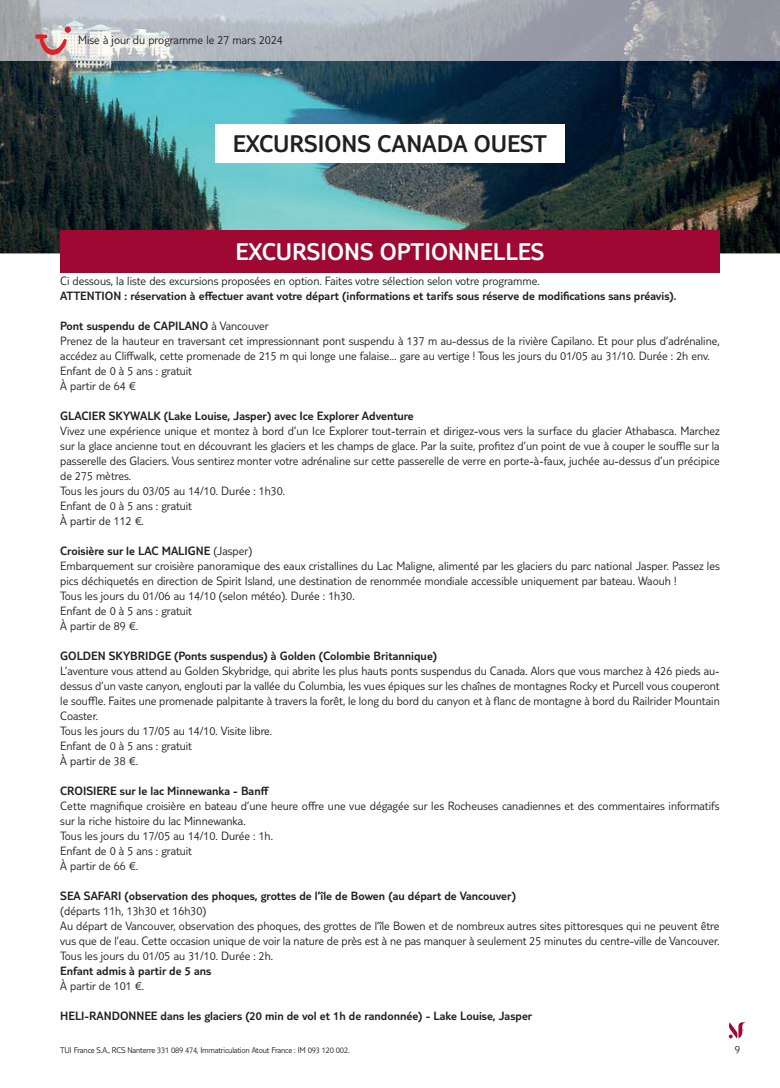
<style>
.page{position:relative;width:780px;height:1088px;background:#fff}
.page>*{position:absolute;margin:0;border:0;box-sizing:border-box;transform-origin:0 0}
.t1{font:300 25px "TUI Type";color:#fff}
.t2{font:300 25px "TUI Type";color:#231f20}
.t3{font:300 12.5px/15px "TUI Type";color:#231f20}
.t4{font:300 12.5px "TUI Type";color:#231f20}
.t5{font:300 11.25px "TUI Type";color:#231f20}
.t6{font:300 8.75px "TUI Type";letter-spacing:-.02em;color:#231f20}
.s1{font-style:inherit}
</style>
<div class="page">
<svg style="left:728px;top:1022px;width:18px;height:16px"></svg>
<img style="left:0;top:60px;width:780px;height:193px">
<img style="left:0;top:0;width:780px;height:60px">
<div style="left:215px;top:124px;width:349px;height:39px;background:#fff"></div>
<div style="left:60px;top:230px;width:659px;height:43px;background:#9e0832"></div>
<svg style="left:35px;top:27px;width:36px;height:33px"></svg>
<p class="t3" style="left:78px;top:32px;width:206px">Mise à jour du programme le 27 mars 2024</p>
<h1 class="t2" style="left:233px;top:129px;width:315px">EXCURSIONS CANADA OUEST</h1>
<h1 class="t1" style="left:235px;top:237px;width:310px">EXCURSIONS OPTIONNELLES</h1>
<p class="t3" style="left:60px;top:273px;width:481px">Ci dessous, la liste des excursions proposées en option. Faites votre sélection selon votre programme.</p>
<p class="t4" style="left:60px;top:289px;width:617px">ATTENTION : réservation à effectuer avant votre départ (informations et tarifs sous réserve de modifications sans préavis).</p>
<p class="t3" style="left:60px;top:318px;width:661px"><span class="s1">Pont suspendu de CAPILANO</span> à Vancouver<br>Prenez de la hauteur en traversant cet impressionnant pont suspendu à 137 m au-dessus de la rivière Capilano. Et pour plus d’adrénaline, accédez au Cliffwalk, cette promenade de 215 m qui longe une falaise… gare au vertige ! Tous les jours du 01/05 au 31/10. Durée : 2h env.<br>Enfant de 0 à 5 ans : gratuit<br>À partir de 64 €</p>
<p class="t4" style="left:60px;top:409px;width:355px">GLACIER SKYWALK (Lake Louise, Jasper) avec Ice Explorer Adventure</p>
<p class="t3" style="left:60px;top:423px;width:661px">Vivez une expérience unique et montez à bord d’un Ice Explorer tout-terrain et dirigez-vous vers la surface du glacier Athabasca. Marchez sur la glace ancienne tout en découvrant les glaciers et les champs de glace. Par la suite, profitez d’un point de vue à couper le souffle sur la passerelle des Glaciers. Vous sentirez monter votre adrénaline sur cette passerelle de verre en porte-à-faux, juchée au-dessus d’un précipice de 275 mètres.<br>Tous les jours du 03/05 au 14/10. Durée : 1h30.<br>Enfant de 0 à 5 ans : gratuit<br>À partir de 112 €.</p>
<p class="t3" style="left:60px;top:543px;width:661px"><span class="s1">Croisière sur le LAC MALIGNE</span> (Jasper)<br>Embarquement sur croisière panoramique des eaux cristallines du Lac Maligne, alimenté par les glaciers du parc national Jasper. Passez les pics déchiquetés en direction de Spirit Island, une destination de renommée mondiale accessible uniquement par bateau. Waouh !<br>Tous les jours du 01/06 au 14/10 (selon météo). Durée : 1h30.<br>Enfant de 0 à 5 ans : gratuit<br>À partir de 89 €.</p>
<p class="t4" style="left:60px;top:649px;width:378px">GOLDEN SKYBRIDGE (Ponts suspendus) à Golden (Colombie Britannique)</p>
<p class="t3" style="left:60px;top:663px;width:661px">L’aventure vous attend au Golden Skybridge, qui abrite les plus hauts ponts suspendus du Canada. Alors que vous marchez à 426 pieds au&shy;dessus d’un vaste canyon, englouti par la vallée du Columbia, les vues épiques sur les chaînes de montagnes Rocky et Purcell vous couperont le souffle. Faites une promenade palpitante à travers la forêt, le long du bord du canyon et à flanc de montagne à bord du Railrider Mountain Coaster.<br>Tous les jours du 17/05 au 14/10. Visite libre.<br>Enfant de 0 à 5 ans : gratuit<br>À partir de 38 €.</p>
<p class="t4" style="left:60px;top:784px;width:210px">CROISIERE sur le lac Minnewanka - Banff</p>
<p class="t3" style="left:60px;top:798px;width:661px">Cette magnifique croisière en bateau d’une heure offre une vue dégagée sur les Rocheuses canadiennes et des commentaires informatifs sur la riche histoire du lac Minnewanka.<br>Tous les jours du 17/05 au 14/10. Durée : 1h.<br>Enfant de 0 à 5 ans : gratuit<br>À partir de 66 €.</p>
<p class="t4" style="left:60px;top:889px;width:457px">SEA SAFARI (observation des phoques, grottes de l’île de Bowen (au départ de Vancouver)</p>
<p class="t3" style="left:60px;top:903px;width:660px">(départs 11h, 13h30 et 16h30)<br>Au départ de Vancouver, observation des phoques, des grottes de l’île Bowen et de nombreux autres sites pittoresques qui ne peuvent être vus que de l’eau. Cette occasion unique de voir la nature de près est à ne pas manquer à seulement 25 minutes du centre-ville de Vancouver.<br>Tous les jours du 01/05 au 31/10. Durée : 2h.</p>
<p class="t4" style="left:60px;top:964px;width:152px">Enfant admis à partir de 5 ans</p>
<p class="t3" style="left:60px;top:978px;width:85px">À partir de 101 €.</p>
<p class="t4" style="left:60px;top:1009px;width:473px">HELI-RANDONNEE dans les glaciers (20 min de vol et 1h de randonnée) - Lake Louise, Jasper</p>
<p class="t6" style="left:60px;top:1045px;width:291px">TUI France S.A., RCS Nanterre 331 089 474, Immatriculation Atout France : IM 093 120 002.</p>
<p class="t5" style="left:734px;top:1042px;width:7px">9</p>
</div>
